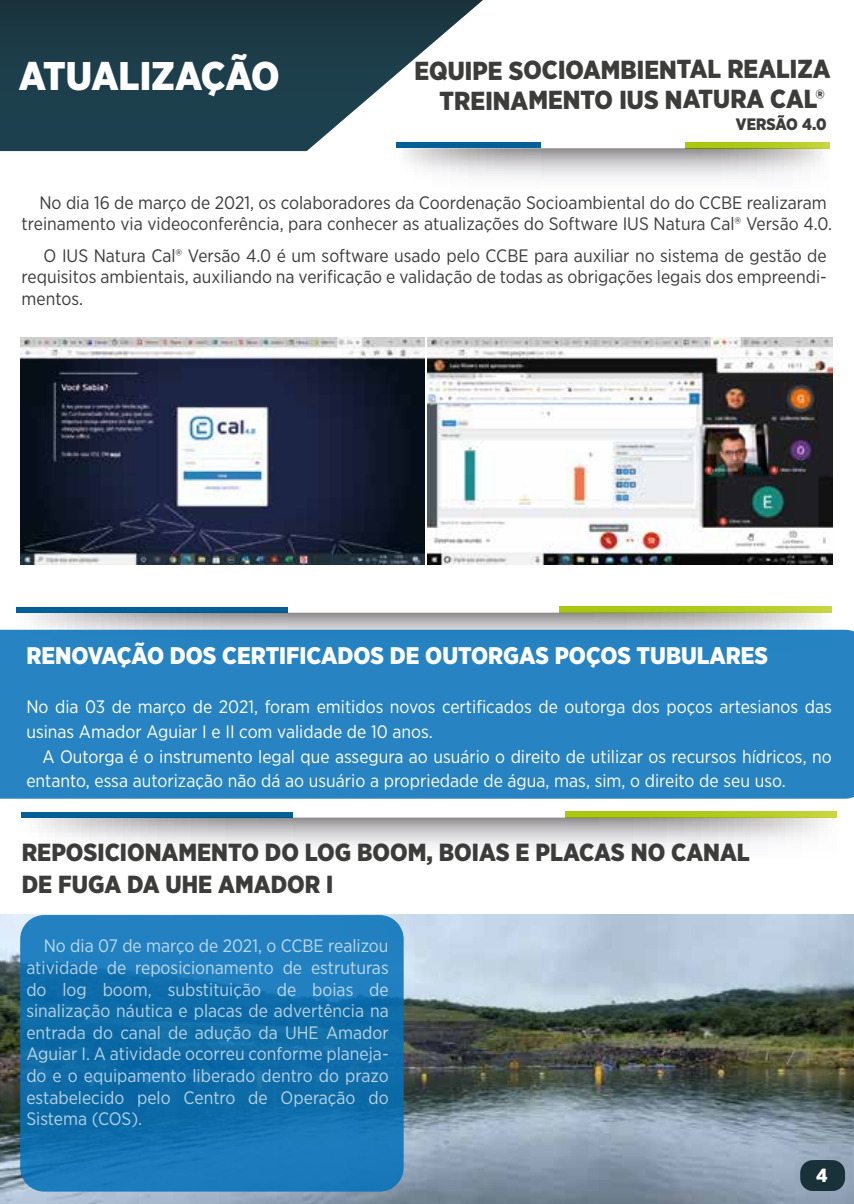
<style>
.page{position:relative;width:854px;height:1204px;background:#fff}
.page>*{position:absolute;margin:0;border:0;box-sizing:border-box;transform-origin:0 0}
.t1{font:900 40px "Gotham Narrow";color:#fff}
.t2{font:900 26px/30px "Gotham Narrow";letter-spacing:-.01em;color:#3c3c3b;text-align:right}
.t3{font:900 24.8px/31.6px "Gotham Narrow";color:#3c3c3b}
.t4{font:900 24px "Gotham Narrow";color:#fff}
.t5{font:900 19px "Gotham Narrow";color:#fff}
.t6{font:18px/21.6px "Gotham Narrow";color:#fff}
.t7{font:18px/21.6px "Gotham Narrow";color:#3c3c3b}
.t8{font:900 16.6px "Gotham Narrow";letter-spacing:-.01em;color:#3c3c3b}
</style>
<div class="page">
<img style="left:0;top:915px;width:854px;height:289px">
<svg style="left:0;top:0;width:483px;height:151px"></svg>
<div style="left:397px;top:143px;width:144px;height:5px;background:#046097"></div>
<svg style="left:685px;top:143px;width:144px;height:5px"></svg>
<svg style="left:397px;top:148px;width:432px;height:29px"></svg>
<div style="left:806px;top:1160px;width:39px;height:31px;background:#193139;border-radius:13px"></div>
<div style="left:800px;top:1160px;width:40px;height:31px;background:#193139;border-radius:13px"></div>
<div style="left:22px;top:812px;width:271px;height:6px;background:#046097"></div>
<svg style="left:565px;top:812px;width:272px;height:6px"></svg>
<svg style="left:36px;top:818px;width:790px;height:29px"></svg>
<div style="left:16px;top:607px;width:272px;height:6px;background:#046097"></div>
<svg style="left:560px;top:607px;width:272px;height:6px"></svg>
<svg style="left:16px;top:613px;width:816px;height:17px"></svg>
<svg style="left:20px;top:915px;width:384px;height:277px"></svg>
<div style="left:0;top:630px;width:854px;height:169px;background:#2783c2"></div>
<img style="left:428px;top:337px;width:405px;height:228px">
<img style="left:20px;top:337px;width:405px;height:228px">
<h1 class="t1" style="left:19px;top:49px;width:262px">ATUALIZAÇÃO</h1>
<h2 class="t2" style="left:414px;top:54px;width:418px">EQUIPE SOCIOAMBIENTAL REALIZA<br>TREINAMENTO IUS NATURA CAL®</h2>
<p class="t8" style="left:736px;top:113px;width:92px">VERSÃO 4.0</p>
<p class="t7" style="left:22px;top:191px;width:812px;text-indent:18px">No dia 16 de março de 2021, os colaboradores da Coordenação Socioambiental do do CCBE realizaram treinamento via videoconferência, para conhecer as atualizações do Software IUS Natura Cal® Versão 4.0.</p>
<p class="t7" style="left:22px;top:244px;width:807px;text-align:justify;text-indent:22px">O IUS Natura Cal® Versão 4.0 é um software usado pelo CCBE para auxiliar no sistema de gestão de requisitos ambientais, auxiliando na verificação e validação de todas as obrigações legais dos empreendi&shy;mentos.</p>
<h3 class="t4" style="left:26px;top:640px;width:743px">RENOVAÇÃO DOS CERTIFICADOS DE OUTORGAS POÇOS TUBULARES</h3>
<p class="t6" style="left:26px;top:694px;width:807px;line-height:24.6px">No dia 03 de março de 2021, foram emitidos novos certificados de outorga dos poços artesianos das usinas Amador Aguiar I e II com validade de 10 anos.</p>
<p class="t6" style="left:26px;top:744px;width:807px;line-height:24.6px;text-indent:16px">A Outorga é o instrumento legal que assegura ao usuário o direito de utilizar os recursos hídricos, no entanto, essa autorização não dá ao usuário a propriedade de água, mas, sim, o direito de seu uso.</p>
<h3 class="t3" style="left:22px;top:836px;width:730px">REPOSICIONAMENTO DO LOG BOOM, BOIAS E PLACAS NO CANAL<br>DE FUGA DA UHE AMADOR I</h3>
<p class="t6" style="left:26px;top:935px;width:364px;text-align:justify;text-indent:17px">No dia 07 de março de 2021, o CCBE realizou atividade de reposicionamento de estruturas do log boom, substituição de boias de sinalização náutica e placas de advertência na entrada do canal de adução da UHE Amador Aguiar I. A atividade ocorreu conforme planeja&shy;do e o equipamento liberado dentro do prazo estabelecido pelo Centro de Operação do Sistema (COS).</p>
<p class="t5" style="left:810px;top:1160px;width:22px">34</p>
<p class="t5" style="left:805px;top:1160px;width:24px">34</p>
</div>
